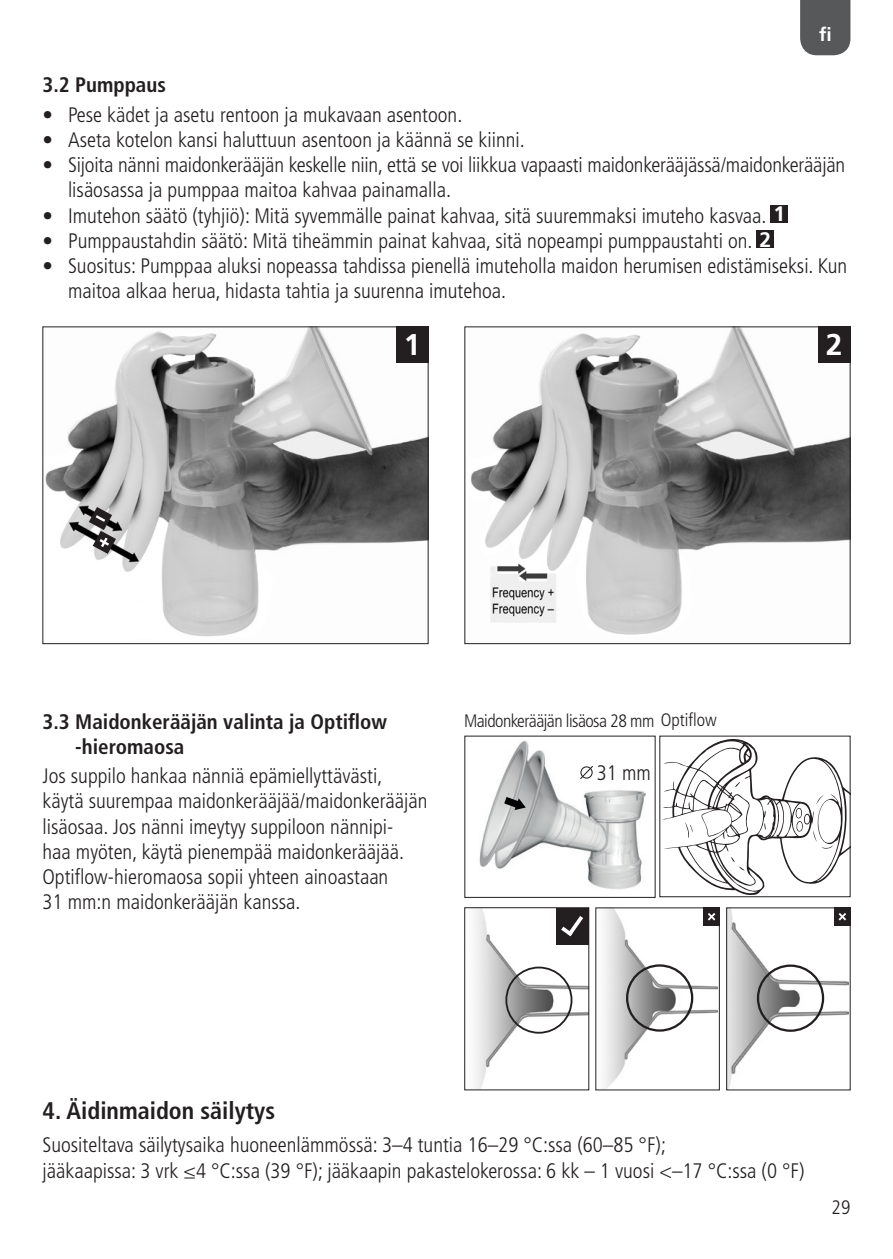
<style>
.page{position:relative;width:893px;height:1259px;background:#fff}
.page>*{position:absolute;margin:0;border:0;box-sizing:border-box;transform-origin:0 0}
.t1{font:700 30px "Frutiger LT";color:#fff}
.t2{font:700 condensed 24px "Frutiger LT";color:#231f20}
.t3{font:300 condensed 21px/25.2px "Frutiger LT";color:#231f20}
.t4{font:700 condensed 21px/25.2px "Frutiger LT";color:#231f20}
.t5{font:300 condensed 19.5px "Frutiger LT";color:#231f20}
.t6{font:700 18.9px "Frutiger LT";color:#fff}
.t7{font:300 condensed 18px "Frutiger LT";letter-spacing:-.03em;color:#231f20}
.s1{font-weight:700;font-stretch:normal;color:#fff}
</style>
<div class="page">
<div style="left:800px;top:0;width:50px;height:55px;background:#57585a"></div>
<div style="left:771px;top:206px;width:17px;height:17px;background:#231f20"></div>
<div style="left:757px;top:231px;width:17px;height:17px;background:#231f20"></div>
<img style="left:475px;top:909px;width:112px;height:179px">
<div style="left:464px;top:907px;width:125px;height:183px;border:1px solid #231f20"></div>
<div style="left:505px;top:966px;width:67px;height:67px;border:2px solid #231f20;border-radius:50%"></div>
<div style="left:556px;top:908px;width:32px;height:36px;background:#231f20"></div>
<svg style="left:561px;top:916px;width:22px;height:20px"></svg>
<img style="left:604px;top:909px;width:113px;height:179px">
<div style="left:626px;top:964px;width:67px;height:67px;border:2px solid #231f20;border-radius:50%"></div>
<div style="left:703px;top:907px;width:17px;height:19px;background:#231f20"></div>
<svg style="left:708px;top:913px;width:7px;height:7px"></svg>
<img style="left:728px;top:909px;width:120px;height:179px">
<div style="left:726px;top:907px;width:124px;height:183px;border:1px solid #231f20"></div>
<div style="left:757px;top:964px;width:67px;height:68px;border:2px solid #231f20;border-radius:50%"></div>
<div style="left:834px;top:907px;width:16px;height:19px;background:#231f20"></div>
<svg style="left:839px;top:913px;width:7px;height:7px"></svg>
<img style="left:479px;top:740px;width:167px;height:150px">
<svg style="left:662px;top:738px;width:186px;height:157px"></svg>
<svg style="left:504px;top:797px;width:22px;height:13px"></svg>
<svg style="left:579px;top:764px;width:15px;height:16px"></svg>
<img style="left:471px;top:328px;width:377px;height:307px">
<div style="left:464px;top:326px;width:386px;height:318px;border:1px solid #231f20"></div>
<div style="left:818px;top:326px;width:32px;height:37px;background:#231f20"></div>
<img style="left:45px;top:328px;width:381px;height:309px">
<div style="left:43px;top:326px;width:385px;height:318px;border:1px solid #231f20"></div>
<div style="left:396px;top:326px;width:32px;height:37px;background:#231f20"></div>
<svg style="left:89px;top:507px;width:27px;height:47px"></svg>
<p class="t6" style="left:819px;top:24px;width:14px">fi</p>
<p class="t4" style="left:43px;top:72px;width:125px">3.2 Pumppaus</p>
<p class="t3" style="left:43px;top:102px;width:421px">• Pese kädet ja asetu rentoon ja mukavaan asentoon.</p>
<p class="t3" style="left:43px;top:127px;width:484px">• Aseta kotelon kansi haluttuun asentoon ja käännä se kiinni.</p>
<p class="t3" style="left:68px;top:153px;width:779px;text-indent:-26px">• Sijoita nänni maidonkerääjän keskelle niin, että se voi liikkua vapaasti maidonkerääjässä/maidonkerääjän lisäosassa ja pumppaa maitoa kahvaa painamalla.</p>
<p class="t3" style="left:43px;top:203px;width:744px">• Imutehon säätö (tyhjiö): Mitä syvemmälle painat kahvaa, sitä suuremmaksi imuteho kasvaa. <span class="s1">1</span></p>
<p class="t3" style="left:43px;top:228px;width:730px">• Pumppaustahdin säätö: Mitä tiheämmin painat kahvaa, sitä nopeampi pumppaustahti on. <span class="s1">2</span></p>
<p class="t3" style="left:68px;top:253px;width:781px;text-indent:-26px">• Suositus: Pumppaa aluksi nopeassa tahdissa pienellä imuteholla maidon herumisen edistämiseksi. Kun maitoa alkaa herua, hidasta tahtia ja suurenna imutehoa.</p>
<h1 class="t1" style="left:404px;top:327px;width:18px">1</h1>
<h1 class="t1" style="left:826px;top:327px;width:18px">2</h1>
<p class="t4" style="left:75px;top:709px;width:313px;text-indent:-33px">3.3 Maidonkerääjän valinta ja Optiflow -hieromaosa</p>
<p class="t3" style="left:43px;top:763px;width:386px">Jos suppilo hankaa nänniä epämiellyttävästi, käytä suurempaa maidonkerääjää/maidonkerääjän lisäosaa. Jos nänni imeytyy suppiloon nännipi-<br>haa myöten, käytä pienempää maidonkerääjää.<br>Optiflow-hieromaosa sopii yhteen ainoastaan<br>31 mm:n maidonkerääjän kanssa.</p>
<p class="t7" style="left:464px;top:710px;width:254px">Maidonkerääjän lisäosa 28 mm Optiflow</p>
<p class="t3" style="left:597px;top:760px;width:56px">31 mm</p>
<p class="t2" style="left:43px;top:1096px;width:234px">4. Äidinmaidon säilytys</p>
<p class="t3" style="left:43px;top:1133px;width:763px">Suositeltava säilytysaika huoneenlämmössä: 3–4 tuntia 16–29 °C:ssa (60–85 °F);<br>jääkaapissa: 3 vrk ≤4 °C:ssa (39 °F); jääkaapin pakastelokerossa: 6 kk – 1 vuosi &lt;–17 °C:ssa (0 °F)</p>
<p class="t5" style="left:831px;top:1196px;width:21px">29</p>
</div>
